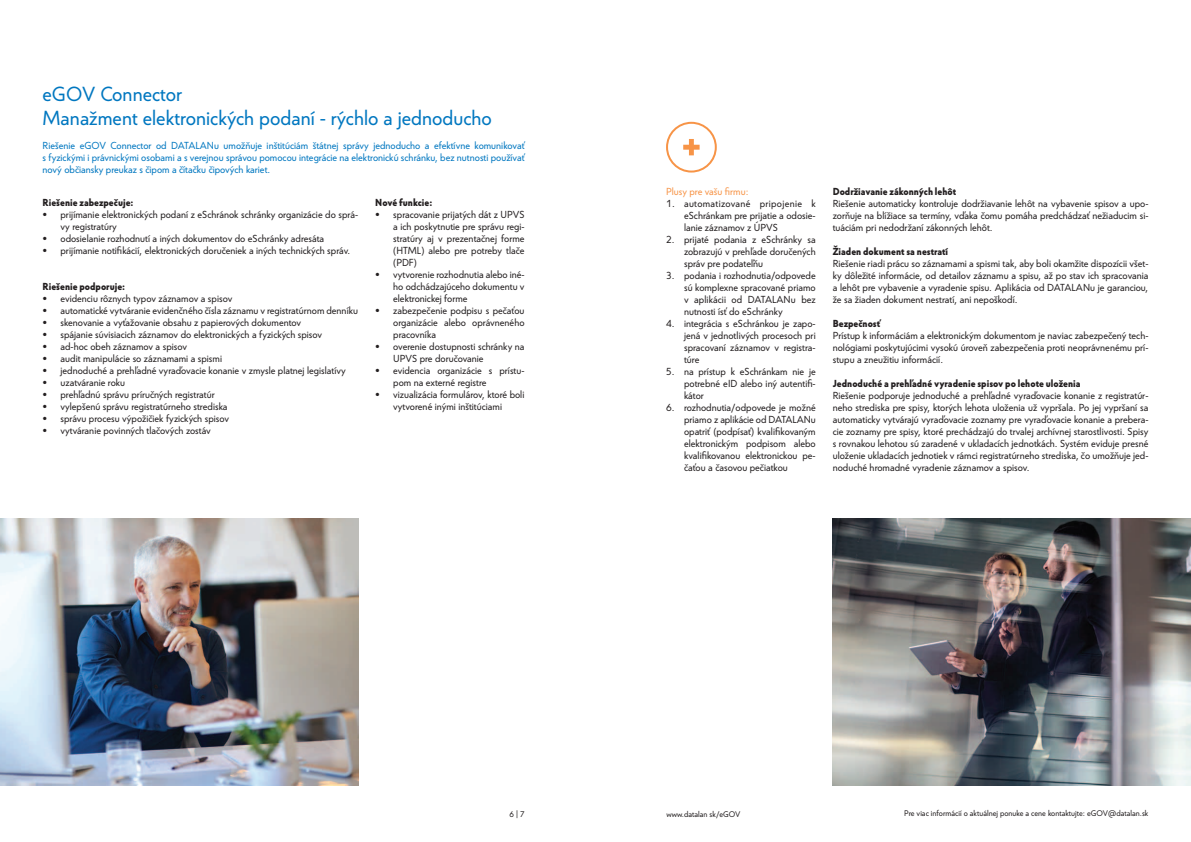
<style>
.page{position:relative;width:1191px;height:842px;background:#fff}
.page>*{position:absolute;margin:0;border:0;box-sizing:border-box;transform-origin:0 0}
.t1{font:20px/24px "Corsica SX";color:#0077c0}
.t2{font:10px/12px "Corsica SX";color:#231f20;text-align:justify}
.t3{font:10px/12px "Corsica SX";color:#0077c0;text-align:justify}
.t4{font:700 10px "Corsica SX";color:#231f20}
.t5{font:10px "Corsica SX";color:#f79447}
.t6{font:8px "Corsica SX";color:#231f20}
</style>
<div class="page">
<svg style="left:666px;top:122px;width:51px;height:51px"></svg>
<img style="left:832px;top:518px;width:359px;height:267px">
<img style="left:0;top:518px;width:358px;height:267px">
<h1 class="t1" style="left:43px;top:82px;width:451px">eGOV Connector<br>Manažment elektronických podaní - rýchlo a jednoducho</h1>
<p class="t3" style="left:43px;top:139px;width:483px">Riešenie eGOV Connector od DATALANu umožňuje inštitúciám štátnej správy jednoducho a efektívne komunikovať s fyzickými i právnickými osobami a s verejnou správou pomocou integrácie na elektronickú schránku, bez nutnosti používať nový občiansky preukaz s čipom a čítačku čipových kariet.</p>
<p class="t4" style="left:43px;top:196px;width:92px">Riešenie zabezpečuje:</p>
<p class="t2" style="left:60px;top:209px;width:299px;text-indent:-18px">• prijímanie elektronických podaní z eSchránok schránky organizácie do sprá&shy;vy registratúry</p>
<p class="t2" style="left:42px;top:233px;width:283px">• odosielanie rozhodnutí a iných dokumentov do eSchránky adresáta</p>
<p class="t2" style="left:42px;top:245px;width:309px">• prijímanie notifikácií, elektronických doručeniek a iných technických správ.</p>
<p class="t4" style="left:42px;top:280px;width:84px">Riešenie podporuje:</p>
<p class="t2" style="left:42px;top:293px;width:191px">• evidenciu rôznych typov záznamov a spisov</p>
<p class="t2" style="left:42px;top:305px;width:317px">• automatické vytváranie evidenčného čísla záznamu v registratúrnom denníku</p>
<p class="t2" style="left:43px;top:317px;width:260px">• skenovanie a vyťažovanie obsahu z papierových dokumentov</p>
<p class="t2" style="left:43px;top:329px;width:281px">• spájanie súvisiacich záznamov do elektronických a fyzických spisov</p>
<p class="t2" style="left:43px;top:341px;width:146px">• ad-hoc obeh záznamov a spisov</p>
<p class="t2" style="left:43px;top:353px;width:181px">• audit manipulácie so záznamami a spismi</p>
<p class="t2" style="left:43px;top:365px;width:305px">• jednoduché a prehľadné vyraďovacie konanie v zmysle platnej legislatívy</p>
<p class="t2" style="left:43px;top:377px;width:84px">• uzatváranie roku</p>
<p class="t2" style="left:43px;top:389px;width:174px">• prehľadnú správu príručných registratúr</p>
<p class="t2" style="left:43px;top:401px;width:187px">• vylepšenú správu registratúrneho strediska</p>
<p class="t2" style="left:43px;top:413px;width:188px">• správu procesu výpožičiek fyzických spisov</p>
<p class="t2" style="left:43px;top:425px;width:170px">• vytváranie povinných tlačových zostáv</p>
<p class="t4" style="left:375px;top:196px;width:59px">Nové funkcie:</p>
<p class="t2" style="left:393px;top:209px;width:133px;text-indent:-18px">• spracovanie prijatých dát z UPVS a ich poskytnutie pre správu regi&shy;stratúry aj v prezentačnej forme (HTML) alebo pre potreby tlače (PDF)</p>
<p class="t2" style="left:393px;top:269px;width:133px;text-indent:-18px">• vytvorenie rozhodnutia alebo iné&shy;ho odchádzajúceho dokumentu v elektronickej forme</p>
<p class="t2" style="left:393px;top:305px;width:133px;text-indent:-18px">• zabezpečenie podpisu s pečaťou organizácie alebo oprávneného pracovníka</p>
<p class="t2" style="left:393px;top:341px;width:133px;text-indent:-18px">• overenie dostupnosti schránky na<br>UPVS pre doručovanie</p>
<p class="t2" style="left:393px;top:365px;width:133px;text-indent:-18px">• evidencia organizácie s prístu&shy;pom na externé registre</p>
<p class="t2" style="left:375px;top:389px;width:151px;text-align:center">• vizualizácia formulárov, ktoré boli vytvorené inými inštitúciami</p>
<p class="t6" style="left:509px;top:809px;width:16px">6 | 7</p>
<p class="t5" style="left:666px;top:185px;width:84px">Plusy pre vašu firmu:</p>
<p class="t2" style="left:684px;top:197px;width:133px;text-indent:-18px">1. automatizované pripojenie k eSchránkam pre prijatie a odosie&shy;lanie záznamov z ÚPVS</p>
<p class="t2" style="left:684px;top:233px;width:133px;text-indent:-18px">2. prijaté podania z eSchránky sa zobrazujú v prehľade doručených správ pre podateľňu</p>
<p class="t2" style="left:684px;top:269px;width:133px;text-indent:-18px">3. podania i rozhodnutia/odpovede sú komplexne spracované priamo v aplikácii od DATALANu bez nutnosti ísť do eSchránky</p>
<p class="t2" style="left:684px;top:317px;width:133px;text-indent:-18px">4. integrácia s eSchránkou je zapo&shy;jená v jednotlivých procesoch pri spracovaní záznamov v registra&shy;túre</p>
<p class="t2" style="left:684px;top:365px;width:133px;text-indent:-18px">5. na prístup k eSchránkam nie je potrebné eID alebo iný autentifi&shy;kátor</p>
<p class="t2" style="left:684px;top:401px;width:133px;text-indent:-18px">6. rozhodnutia/odpovede je možné priamo z aplikácie od DATALANu opatriť (podpísať) kvalifikovaným elektronickým podpisom alebo kvalifikovanou elektronickou pe&shy;čaťou a časovou pečiatkou</p>
<p class="t4" style="left:832px;top:185px;width:125px">Dodržiavanie zákonných lehôt</p>
<p class="t2" style="left:832px;top:197px;width:317px">Riešenie automaticky kontroluje dodržiavanie lehôt na vybavenie spisov a upo&shy;zorňuje na blížiace sa termíny, vďaka čomu pomáha predchádzať nežiaducim si&shy;tuáciám pri nedodržaní zákonných lehôt.</p>
<p class="t4" style="left:832px;top:245px;width:117px">Žiaden dokument sa nestratí</p>
<p class="t2" style="left:832px;top:257px;width:317px">Riešenie riadi prácu so záznamami a spismi tak, aby boli okamžite dispozícii všet&shy;ky dôležité informácie, od detailov záznamu a spisu, až po stav ich spracovania a lehôt pre vybavenie a vyradenie spisu. Aplikácia od DATALANu je garanciou, že sa žiaden dokument nestratí, ani nepoškodí.</p>
<p class="t4" style="left:832px;top:317px;width:49px">Bezpečnosť</p>
<p class="t2" style="left:832px;top:329px;width:317px">Prístup k informáciám a elektronickým dokumentom je naviac zabezpečený tech&shy;nológiami poskytujúcimi vysokú úroveň zabezpečenia proti neoprávnenému prí&shy;stupu a zneužitiu informácií.</p>
<p class="t4" style="left:832px;top:377px;width:249px">Jednoduché a prehľadné vyradenie spisov po lehote uloženia</p>
<p class="t2" style="left:832px;top:389px;width:317px">Riešenie podporuje jednoduché a prehľadné vyraďovacie konanie z registratúr&shy;neho strediska pre spisy, ktorých lehota uloženia už vypršala. Po jej vypršaní sa automaticky vytvárajú vyraďovacie zoznamy pre vyraďovacie konanie a prebera&shy;cie zoznamy pre spisy, ktoré prechádzajú do trvalej archívnej starostlivosti. Spisy s rovnakou lehotou sú zaradené v ukladacích jednotkách. Systém eviduje presné uloženie ukladacích jednotiek v rámci registratúrneho strediska, čo umožňuje jed&shy;noduché hromadné vyradenie záznamov a spisov.</p>
<p class="t6" style="left:666px;top:809px;width:76px">www.datalan sk/eGOV</p>
<p class="t6" style="left:904px;top:808px;width:246px">Pre viac informácií o aktuálnej ponuke a cene kontaktujte: eGOV@datalan.sk</p>
</div>
